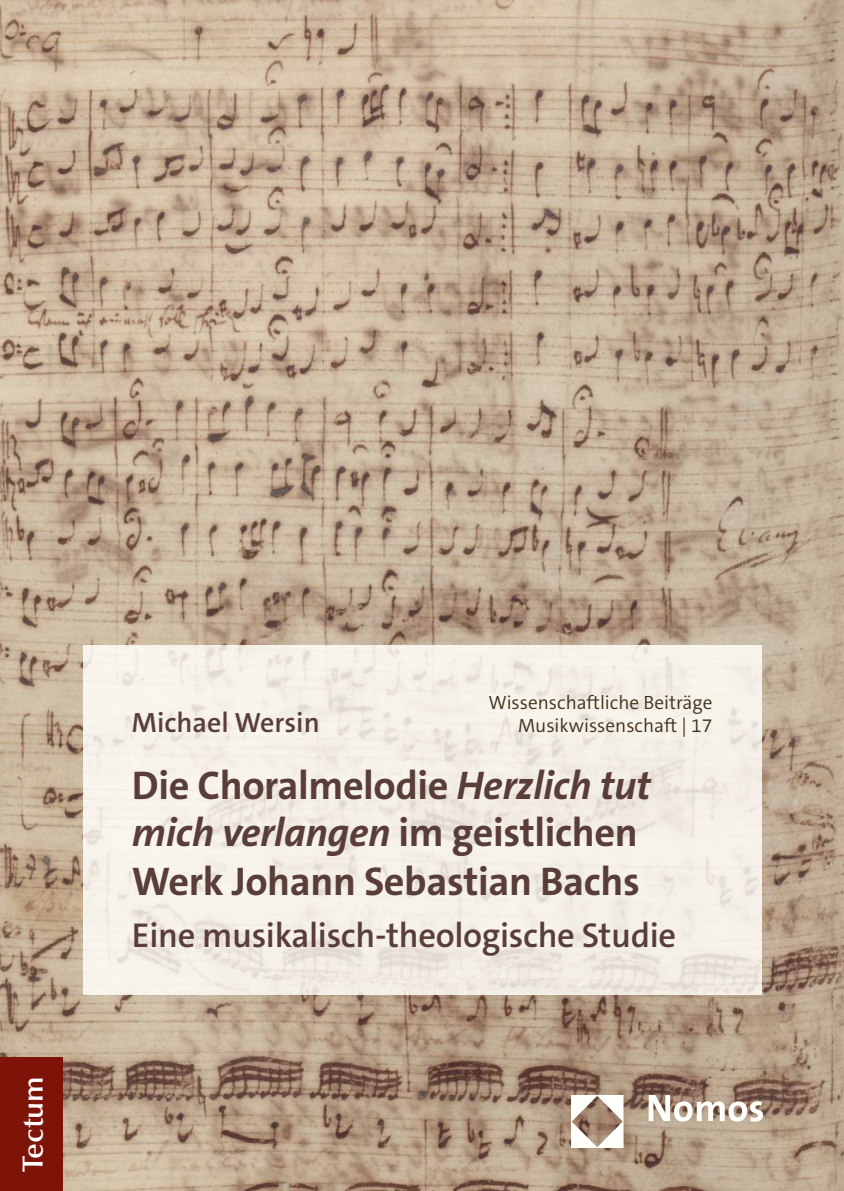
<style>
.page{position:relative;width:844px;height:1191px;background:#fff}
.page>*{position:absolute;margin:0;border:0;box-sizing:border-box;transform-origin:0 0}
.t1{font:700 40.25px/48.1px "The Sans C5";letter-spacing:-.01em;color:#593d38}
.t2{font:600 34.65px "The Sans C5";letter-spacing:-.01em;color:#593d38}
.t3{font:600 29.4px "Optima";color:#fff}
.t4{font:600 28px "The Sans C5";color:#593d38}
.t5{font:300 19.25px/23.1px "The Sans C5";color:#40311a;text-align:right}
.s1{font-style:italic}
</style>
<div class="page">
<img style="left:0;top:0;width:843px;height:1191px">
<div style="left:0;top:1057px;width:63px;height:134px;background:#7e1307"></div>
<img style="left:83px;top:645px;width:678px;height:349px">
<img style="left:571px;top:1095px;width:193px;height:52px">
<p class="t3" style="left:16px;top:1172px;width:97px;rotate:-90deg">Tectum</p>
<p class="t5" style="left:488px;top:691px;width:225px">Wissenschaftliche Beiträge<br>Musikwissenschaft | 17</p>
<p class="t4" style="left:132px;top:704px;width:189px">Michael Wersin</p>
<p class="t1" style="left:132px;top:761px;width:520px">Die Choralmelodie <span class="s1">Herzlich tut mich verlangen</span> im geistlichen<br>Werk Johann Sebastian Bachs</p>
<p class="t2" style="left:132px;top:913px;width:545px">Eine musikalisch-theologische Studie</p>
</div>
